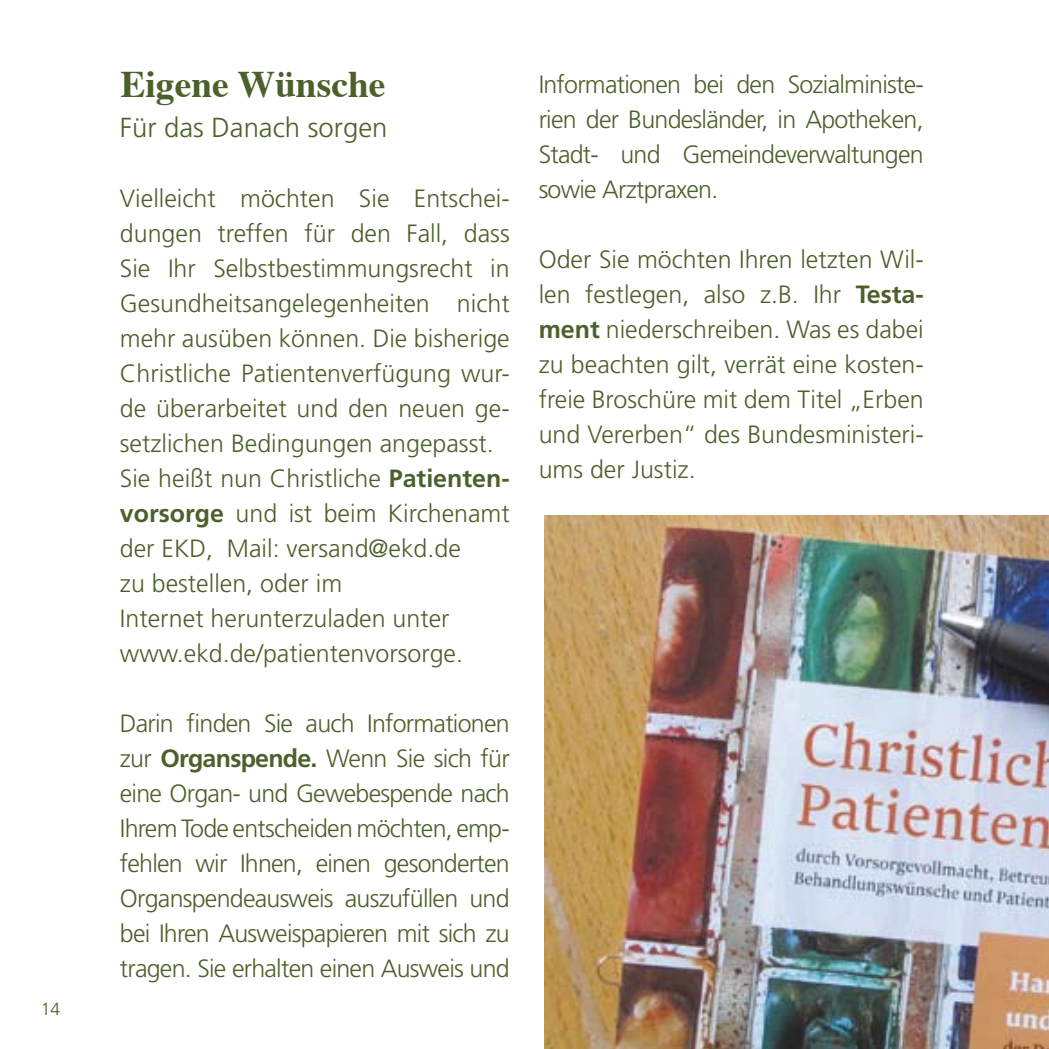
<style>
.page{position:relative;width:1049px;height:1049px;background:#fff}
.page>*{position:absolute;margin:0;border:0;box-sizing:border-box;transform-origin:0 0}
.t1{font:700 37.5px "Times";color:#4d602b}
.t2{font:300 27.5px "Frutiger";color:#4d602b}
.t3{font:300 25px/35px "Frutiger";color:#4d602b;text-align:justify}
.t4{font:300 17.5px "Frutiger";color:#4d602b}
.s1{font-weight:700}
</style>
<div class="page">
<img style="left:545px;top:515px;width:504px;height:534px">
<p class="t4" style="left:41px;top:998px;width:21px">14</p>
<h1 class="t1" style="left:120px;top:48px;width:266px">Eigene Wünsche</h1>
<p class="t2" style="left:120px;top:112px;width:269px">Für das Danach sorgen</p>
<p class="t3" style="left:120px;top:181px;width:391px;text-align:left">Vielleicht möchten Sie Entschei&shy;dungen treffen für den Fall, dass Sie Ihr Selbstbestimmungsrecht in Gesundheitsangelegenheiten nicht mehr ausüben können. Die bisherige Christliche Patientenverfügung wur&shy;de überarbeitet und den neuen ge&shy;setzlichen Bedingungen angepasst.<br>Sie heißt nun Christliche <span class="s1">Patienten&shy;vorsorge</span> und ist beim Kirchenamt der EKD, Mail: versand@ekd.de<br>zu bestellen, oder im<br>Internet herunterzuladen unter www.ekd.de/patientenvorsorge.</p>
<p class="t3" style="left:120px;top:706px;width:391px">Darin finden Sie auch Informationen zur <span class="s1">Organspende.</span> Wenn Sie sich für eine Organ- und Gewebespende nach Ihrem Tode entscheiden möchten, emp&shy;fehlen wir Ihnen, einen gesonderten Organspendeausweis auszufüllen und bei Ihren Ausweispapieren mit sich zu tragen. Sie erhalten einen Ausweis und</p>
<p class="t3" style="left:539px;top:67px;width:387px">Informationen bei den Sozialministe&shy;rien der Bundesländer, in Apotheken, Stadt- und Gemeindeverwaltungen sowie Arztpraxen.</p>
<p class="t3" style="left:539px;top:242px;width:387px">Oder Sie möchten Ihren letzten Wil&shy;len festlegen, also z.B. Ihr <span class="s1">Testa&shy;ment</span> niederschreiben. Was es dabei zu beachten gilt, verrät eine kosten&shy;freie Broschüre mit dem Titel „Erben und Vererben“ des Bundesministeri&shy;ums der Justiz.</p>
</div>
